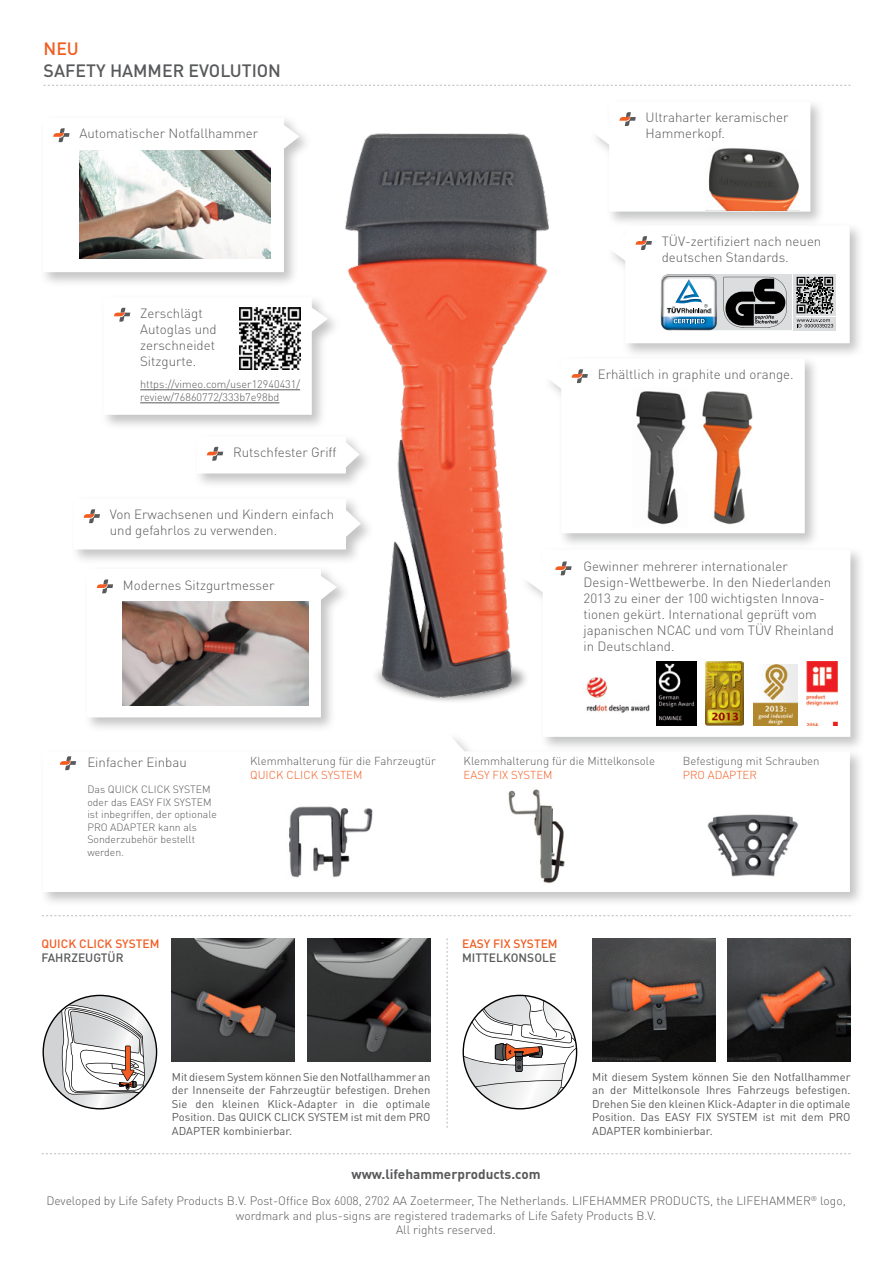
<style>
.page{position:relative;width:893px;height:1263px;background:#fff}
.page>*{position:absolute;margin:0;border:0;box-sizing:border-box;transform-origin:0 0}
.t1{font:500 17.7px "DINOT";color:#58595b}
.t2{font:500 17.7px "DINOT";color:#f15d22}
.t3{font:700 13.5px "DINOT";color:#58595b}
.t4{font:300 13.35px/15.9px "DINOT";color:#58595b}
.t5{font:300 12px/14.4px "DINOT";color:#58595b;text-align:center}
.t6{font:500 12px "DINOT";color:#f15d22}
.t7{font:500 12px "DINOT";color:#58595b}
.t8{font:300 11.4px "DINOT";color:#58595b}
.t9{font:300 11.4px "DINOT";color:#f15d22}
.t10{font:11.25px/13.5px "DINOT";color:#58595b;text-align:justify}
.t11{font:300 10.8px/13px "DINOT";color:#58595b}
.t12{font:300 10.5px/12.6px "DINOT";color:#58595b}
</style>
<div class="page">
<img style="left:345px;top:133px;width:204px;height:569px">
<svg style="left:44px;top:85px;width:806px;height:1px"></svg>
<div style="left:589px;top:98px;width:237px;height:129px;background:#58595b;opacity:.35"></div>
<svg style="left:591px;top:102px;width:219px;height:110px"></svg>
<img style="left:705px;top:148px;width:95px;height:63px">
<div style="left:40px;top:114px;width:273px;height:174px;background:#58595b;opacity:.35"></div>
<svg style="left:43px;top:118px;width:256px;height:154px"></svg>
<div style="left:83px;top:566px;width:268px;height:167px;background:#58595b;opacity:.35"></div>
<svg style="left:86px;top:569px;width:251px;height:148px"></svg>
<div style="left:606px;top:222px;width:259px;height:136px;background:#58595b;opacity:.35"></div>
<div style="left:100px;top:294px;width:242px;height:136px;background:#58595b;opacity:.35"></div>
<svg style="left:104px;top:297px;width:224px;height:118px"></svg>
<div style="left:193px;top:433px;width:181px;height:55px;background:#58595b;opacity:.35"></div>
<svg style="left:197px;top:436px;width:163px;height:37px"></svg>
<div style="left:70px;top:495px;width:305px;height:69px;background:#58595b;opacity:.35"></div>
<svg style="left:73px;top:499px;width:288px;height:50px"></svg>
<img style="left:240px;top:308px;width:61px;height:61px">
<hr style="left:140px;top:389px;width:160px;height:1px;background:#58595b">
<hr style="left:140px;top:403px;width:139px;height:1px;background:#58595b">
<img style="left:79px;top:151px;width:192px;height:107px">
<img style="left:122px;top:601px;width:186px;height:105px">
<svg style="left:608px;top:226px;width:242px;height:117px"></svg>
<div style="left:40px;top:731px;width:825px;height:176px;background:#58595b;opacity:.35"></div>
<svg style="left:43px;top:733px;width:807px;height:159px"></svg>
<svg style="left:42px;top:1153px;width:808px;height:1px"></svg>
<img style="left:307px;top:938px;width:123px;height:124px">
<img style="left:172px;top:938px;width:123px;height:124px">
<svg style="left:463px;top:995px;width:114px;height:114px"></svg>
<img style="left:727px;top:938px;width:123px;height:124px">
<img style="left:592px;top:938px;width:123px;height:124px">
<svg style="left:43px;top:995px;width:114px;height:114px"></svg>
<svg style="left:447px;top:938px;width:1px;height:190px"></svg>
<svg style="left:42px;top:915px;width:809px;height:1px"></svg>
<img style="left:703px;top:813px;width:97px;height:65px">
<img style="left:501px;top:780px;width:72px;height:108px">
<img style="left:288px;top:804px;width:86px;height:75px">
<div style="left:520px;top:546px;width:346px;height:206px;background:#58595b;opacity:.35"></div>
<svg style="left:522px;top:550px;width:328px;height:187px"></svg>
<svg style="left:555px;top:561px;width:17px;height:14px"></svg>
<img style="left:583px;top:671px;width:70px;height:46px">
<img style="left:705px;top:661px;width:39px;height:65px">
<img style="left:657px;top:661px;width:39px;height:65px">
<img style="left:753px;top:664px;width:44px;height:62px">
<svg style="left:60px;top:756px;width:16px;height:14px"></svg>
<img style="left:807px;top:661px;width:30px;height:65px">
<div style="left:543px;top:355px;width:277px;height:193px;background:#58595b;opacity:.35"></div>
<svg style="left:545px;top:359px;width:260px;height:174px"></svg>
<svg style="left:571px;top:369px;width:17px;height:14px"></svg>
<img style="left:699px;top:387px;width:55px;height:140px">
<img style="left:633px;top:387px;width:54px;height:140px">
<h1 class="t2" style="left:44px;top:38px;width:37px">NEU</h1>
<h1 class="t1" style="left:44px;top:59px;width:239px">SAFETY HAMMER EVOLUTION</h1>
<p class="t4" style="left:79px;top:126px;width:180px">Automatischer Notfallhammer</p>
<p class="t4" style="left:140px;top:305px;width:78px">Zerschlägt<br>Autoglas und zerschneidet<br>Sitzgurte.</p>
<p class="t11" style="left:140px;top:378px;width:161px">https://vimeo.com/user12940431/ review/76860772/333b7e98bd</p>
<p class="t4" style="left:233px;top:444px;width:105px">Rutschfester Griff</p>
<p class="t4" style="left:110px;top:507px;width:226px">Von Erwachsenen und Kindern einfach und gefahrlos zu verwenden.</p>
<p class="t4" style="left:123px;top:577px;width:153px">Modernes Sitzgurtmesser</p>
<p class="t4" style="left:646px;top:109px;width:144px">Ultraharter keramischer<br>Hammerkopf.</p>
<p class="t4" style="left:662px;top:233px;width:161px">TÜV-zertifiziert nach neuen deutschen Standards.</p>
<p class="t4" style="left:598px;top:366px;width:198px">Erhältlich in graphite und orange.</p>
<p class="t4" style="left:583px;top:558px;width:252px">Gewinner mehrerer internationaler Design-Wettbewerbe. In den Niederlanden 2013 zu einer der 100 wichtigsten Innova&shy;tionen gekürt. International geprüft vom japanischen NCAC und vom TÜV Rheinland in Deutschland.</p>
<p class="t4" style="left:87px;top:754px;width:101px">Einfacher Einbau</p>
<p class="t12" style="left:87px;top:783px;width:131px">Das QUICK CLICK SYSTEM oder das EASY FIX SYSTEM ist inbegriffen, der optionale<br>PRO ADAPTER kann als<br>Sonderzubehör bestellt werden.</p>
<p class="t6" style="left:41px;top:935px;width:120px">QUICK CLICK SYSTEM</p>
<p class="t7" style="left:41px;top:950px;width:84px">FAHRZEUGTÜR</p>
<p class="t8" style="left:250px;top:754px;width:187px">Klemmhalterung für die Fahrzeugtür</p>
<p class="t9" style="left:250px;top:767px;width:114px">QUICK CLICK SYSTEM</p>
<p class="t8" style="left:464px;top:754px;width:193px">Klemmhalterung für die Mittelkonsole</p>
<p class="t9" style="left:464px;top:768px;width:90px">EASY FIX SYSTEM</p>
<p class="t8" style="left:683px;top:754px;width:138px">Befestigung mit Schrauben</p>
<p class="t9" style="left:683px;top:767px;width:76px">PRO ADAPTER</p>
<p class="t6" style="left:462px;top:935px;width:97px">EASY FIX SYSTEM</p>
<p class="t7" style="left:462px;top:950px;width:95px">MITTELKONSOLE</p>
<p class="t10" style="left:172px;top:1070px;width:260px">Mit diesem System können Sie den Notfallhammer an der Innenseite der Fahrzeugtür befestigen. Drehen Sie den kleinen Klick-Adapter in die optimale Position. Das QUICK CLICK SYSTEM ist mit dem PRO ADAPTER kombinierbar.</p>
<p class="t10" style="left:592px;top:1070px;width:260px">Mit diesem System können Sie den Notfallhammer an der Mittelkonsole Ihres Fahrzeugs befestigen.<br>Drehen Sie den kleinen Klick-Adapter in die optimale Position. Das EASY FIX SYSTEM ist mit dem PRO ADAPTER kombinierbar.</p>
<p class="t3" style="left:351px;top:1165px;width:191px">www.lifehammerproducts.com</p>
<p class="t5" style="left:46px;top:1194px;width:801px">Developed by Life Safety Products B.V. Post-Office Box 6008, 2702 AA Zoetermeer, The Netherlands. LIFEHAMMER PRODUCTS, the LIFEHAMMER<sup>®</sup> logo, wordmark and plus-signs are registered trademarks of Life Safety Products B.V.<br>All rights reserved.</p>
</div>
